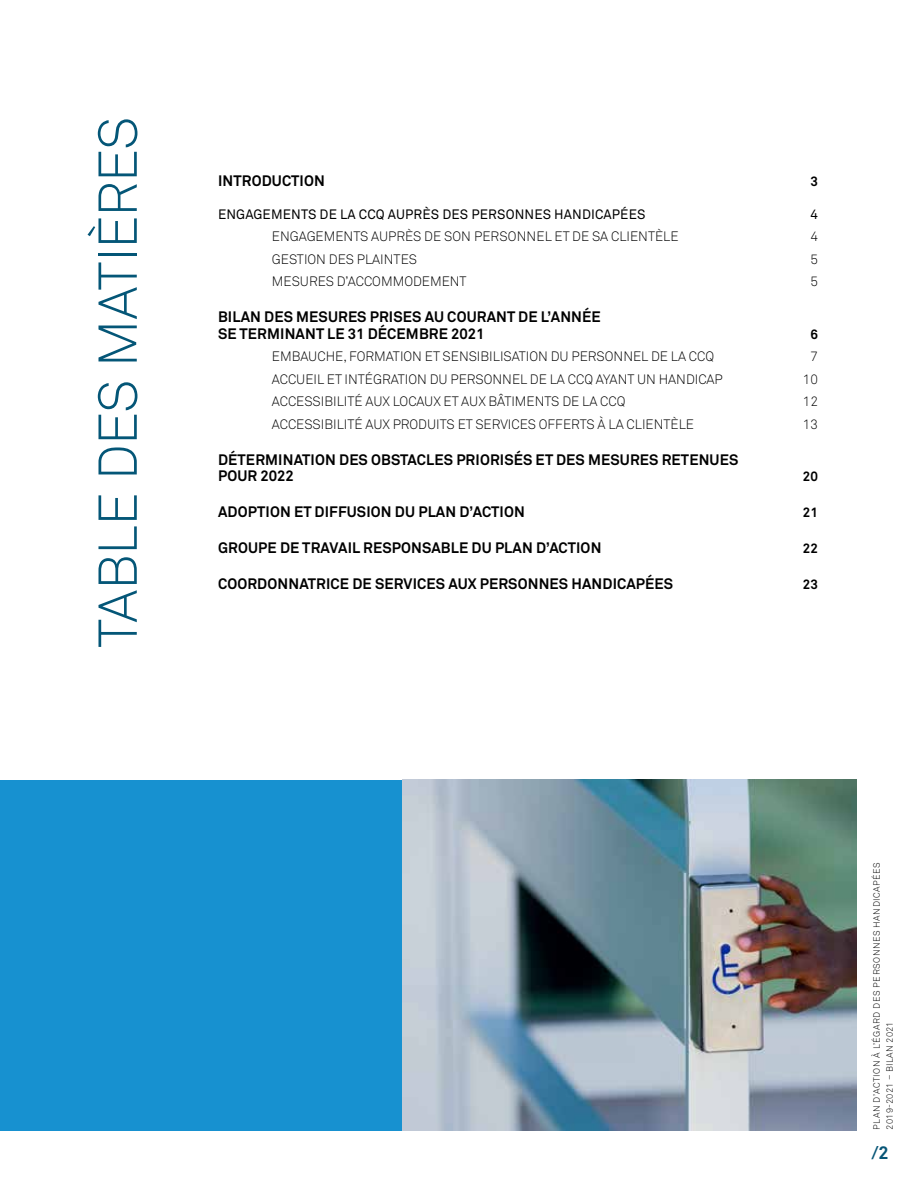
<style>
.page{position:relative;width:918px;height:1188px;background:#fff}
.page>*{position:absolute;margin:0;border:0;box-sizing:border-box;transform-origin:0 0}
.t1{font:300 54px "Akkurat Pro";letter-spacing:-.015em;color:#045677}
.t2{font:700 18px "Akkurat Pro";color:#085677}
.t3{font:700 15px/16.5px "Akkurat Pro";letter-spacing:.01em;color:#000}
.t4{font:300 13.5px "Akkurat Pro";color:#000}
.t5{font:13.5px "Akkurat Pro";letter-spacing:.01em;color:#000}
.t6{font:700 13.5px "Akkurat Pro";color:#000}
.t7{font:300 9px/13.2px "Akkurat Pro";letter-spacing:.06em;color:#000}
</style>
<div class="page">
<div style="left:0;top:780px;width:404px;height:350px;background:#1791d0"></div>
<img style="left:403px;top:780px;width:453px;height:350px">
<h1 class="t1" style="left:86px;top:648px;width:533px;rotate:-90deg">TABLE DES MATIÈRES</h1>
<p class="t3" style="left:218px;top:172px;width:108px">INTRODUCTION</p>
<p class="t6" style="left:810px;top:173px;width:9px">3</p>
<p class="t5" style="left:218px;top:206px;width:429px">ENGAGEMENTS DE LA CCQ AUPRÈS DES PERSONNES HANDICAPÉES</p>
<p class="t5" style="left:810px;top:206px;width:9px">4</p>
<p class="t4" style="left:272px;top:228px;width:408px">ENGAGEMENTS AUPRÈS DE SON PERSONNEL ET DE SA CLIENTÈLE</p>
<p class="t4" style="left:810px;top:228px;width:9px">4</p>
<p class="t4" style="left:272px;top:251px;width:147px">GESTION DES PLAINTES</p>
<p class="t4" style="left:810px;top:251px;width:9px">5</p>
<p class="t4" style="left:272px;top:273px;width:196px">MESURES D’ACCOMMODEMENT</p>
<p class="t4" style="left:810px;top:273px;width:9px">5</p>
<p class="t3" style="left:218px;top:308px;width:384px">BILAN DES MESURES PRISES AU COURANT DE L’ANNÉE<br>SE TERMINANT LE 31 DÉCEMBRE 2021</p>
<p class="t6" style="left:810px;top:326px;width:9px">6</p>
<p class="t4" style="left:272px;top:348px;width:444px">EMBAUCHE, FORMATION ET SENSIBILISATION DU PERSONNEL DE LA CCQ</p>
<p class="t4" style="left:810px;top:348px;width:9px">7</p>
<p class="t4" style="left:272px;top:371px;width:452px">ACCUEIL ET INTÉGRATION DU PERSONNEL DE LA CCQ AYANT UN HANDICAP</p>
<p class="t4" style="left:803px;top:371px;width:17px">10</p>
<p class="t4" style="left:272px;top:393px;width:355px">ACCESSIBILITÉ AUX LOCAUX ET AUX BÂTIMENTS DE LA CCQ</p>
<p class="t4" style="left:803px;top:393px;width:17px">12</p>
<p class="t4" style="left:272px;top:416px;width:424px">ACCESSIBILITÉ AUX PRODUITS ET SERVICES OFFERTS À LA CLIENTÈLE</p>
<p class="t4" style="left:803px;top:416px;width:17px">13</p>
<p class="t3" style="left:218px;top:451px;width:522px">DÉTERMINATION DES OBSTACLES PRIORISÉS ET DES MESURES RETENUES<br>POUR 2022</p>
<p class="t6" style="left:803px;top:468px;width:17px">20</p>
<p class="t3" style="left:218px;top:503px;width:308px">ADOPTION ET DIFFUSION DU PLAN D’ACTION</p>
<p class="t6" style="left:803px;top:504px;width:17px">21</p>
<p class="t3" style="left:218px;top:539px;width:385px">GROUPE DE TRAVAIL RESPONSABLE DU PLAN D’ACTION</p>
<p class="t6" style="left:803px;top:540px;width:17px">22</p>
<p class="t3" style="left:218px;top:575px;width:457px">COORDONNATRICE DE SERVICES AUX PERSONNES HANDICAPÉES</p>
<p class="t6" style="left:803px;top:576px;width:17px">23</p>
<p class="t7" style="left:870px;top:1130px;width:269px;rotate:-90deg">PLAN D’ACTION À L’ÉGARD DES PERSONNES HANDICAPÉES<br>2019-2021 – BILAN 2021</p>
<h2 class="t2" style="left:872px;top:1141px;width:19px">/2</h2>
</div>
